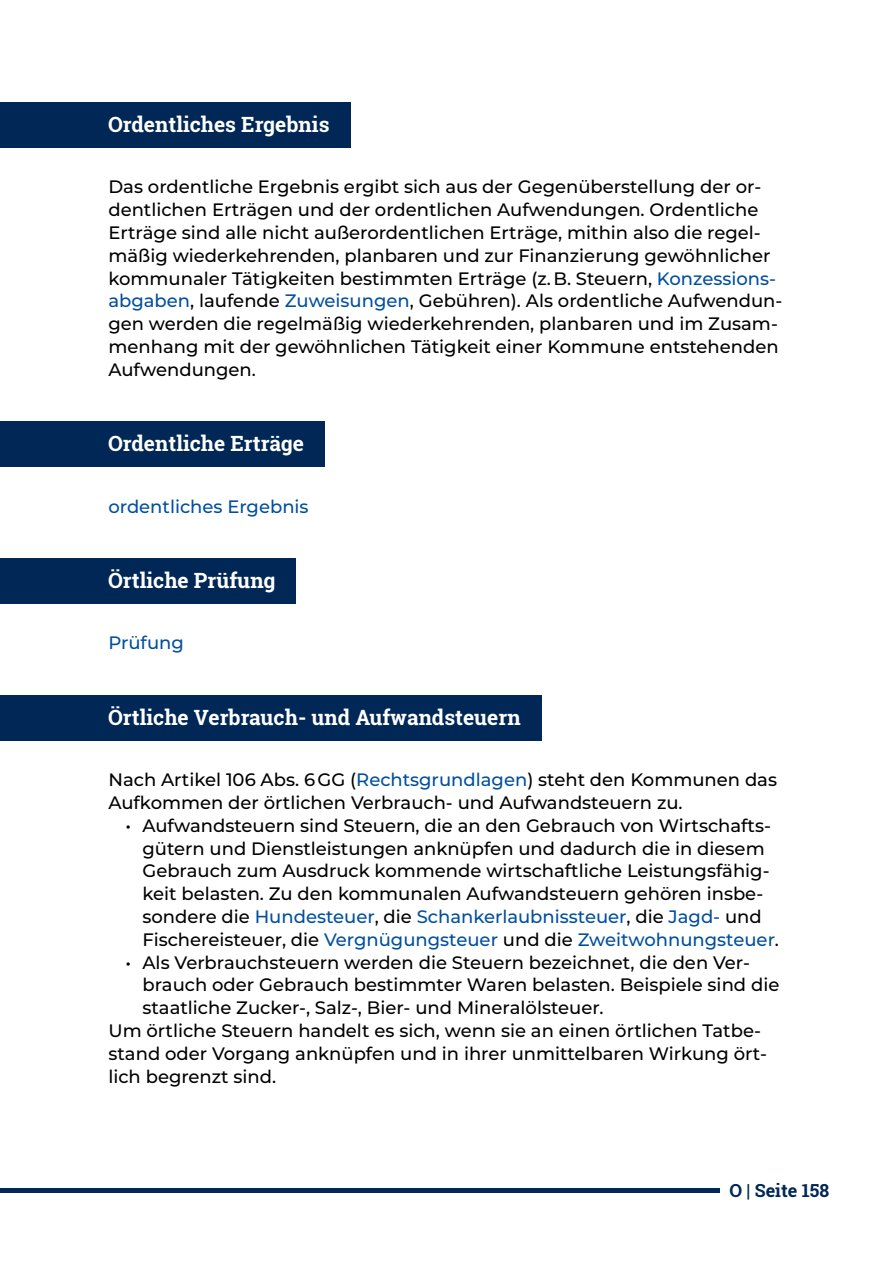
<style>
.page{position:relative;width:893px;height:1263px;background:#fff}
.page>*{position:absolute;margin:0;border:0;box-sizing:border-box;transform-origin:0 0}
.t1{font:700 21px "Roboto Slab";color:#fff}
.t2{font:500 18px/22.8px "Montserrat";color:#000}
.t3{font:500 18px "Montserrat";color:#004f9f}
.t4{font:700 18px "Roboto Slab";color:#012756}
.s1{color:#004f9f}
</style>
<div class="page">
<hr style="left:0;top:1189px;width:719px;height:4px;background:#012756">
<div style="left:0;top:102px;width:350px;height:46px;background:#012756"></div>
<div style="left:0;top:421px;width:325px;height:46px;background:#012756"></div>
<div style="left:0;top:558px;width:296px;height:46px;background:#012756"></div>
<div style="left:0;top:695px;width:542px;height:45px;background:#012756"></div>
<p class="t1" style="left:108px;top:110px;width:223px">Ordentliches Ergebnis</p>
<p class="t2" style="left:108px;top:175px;width:675px">Das ordentliche Ergebnis ergibt sich aus der Gegenüberstellung der or&shy;dentlichen Erträgen und der ordentlichen Aufwendungen. Ordentliche Erträge sind alle nicht außerordentlichen Erträge, mithin also die regel&shy;mäßig wiederkehrenden, planbaren und zur Finanzierung gewöhnlicher kommunaler Tätigkeiten bestimmten Erträge (z. B. Steuern, <span class="s1">Konzessions&shy;abgaben</span>, laufende <span class="s1">Zuweisungen</span>, Gebühren). Als ordentliche Aufwendun&shy;gen werden die regelmäßig wiederkehrenden, planbaren und im Zusam&shy;menhang mit der gewöhnlichen Tätigkeit einer Kommune entstehenden Aufwendungen.</p>
<p class="t1" style="left:108px;top:429px;width:198px">Ordentliche Erträge</p>
<p class="t3" style="left:108px;top:493px;width:202px">ordentliches Ergebnis</p>
<p class="t1" style="left:108px;top:566px;width:169px">Örtliche Prüfung</p>
<p class="t3" style="left:108px;top:630px;width:77px">Prüfung</p>
<p class="t1" style="left:108px;top:703px;width:414px">Örtliche Verbrauch- und Aufwandsteuern</p>
<p class="t2" style="left:108px;top:768px;width:670px">Nach Artikel 106 Abs. 6 GG (<span class="s1">Rechtsgrundlagen</span>) steht den Kommunen das<br>Aufkommen der örtlichen Verbrauch- und Aufwandsteuern zu.</p>
<p class="t2" style="left:142px;top:813px;width:638px;text-indent:-17px">• Aufwandsteuern sind Steuern, die an den Gebrauch von Wirtschafts&shy;gütern und Dienstleistungen anknüpfen und dadurch die in diesem Gebrauch zum Ausdruck kommende wirtschaftliche Leistungsfähig&shy;keit belasten. Zu den kommunalen Aufwandsteuern gehören insbe&shy;sondere die <span class="s1">Hundesteuer</span>, die <span class="s1">Schankerlaubnissteuer</span>, die <span class="s1">Jagd-</span> und Fischereisteuer, die <span class="s1">Vergnügungsteuer</span> und die <span class="s1">Zweitwohnungsteuer</span>.</p>
<p class="t2" style="left:125px;top:950px;width:626px">• Als Verbrauchsteuern werden die Steuern bezeichnet, die den Ver-</p>
<p class="t2" style="left:142px;top:973px;width:638px">brauch oder Gebrauch bestimmter Waren belasten. Beispiele sind die</p>
<p class="t2" style="left:142px;top:996px;width:463px">staatliche Zucker-, Salz-, Bier- und Mineralölsteuer.</p>
<p class="t2" style="left:108px;top:1018px;width:654px">Um örtliche Steuern handelt es sich, wenn sie an einen örtlichen Tatbe-</p>
<p class="t2" style="left:108px;top:1041px;width:660px">stand oder Vorgang anknüpfen und in ihrer unmittelbaren Wirkung ört-</p>
<p class="t2" style="left:108px;top:1064px;width:169px">lich begrenzt sind.</p>
<p class="t4" style="left:729px;top:1178px;width:101px">O | Seite 158</p>
</div>
